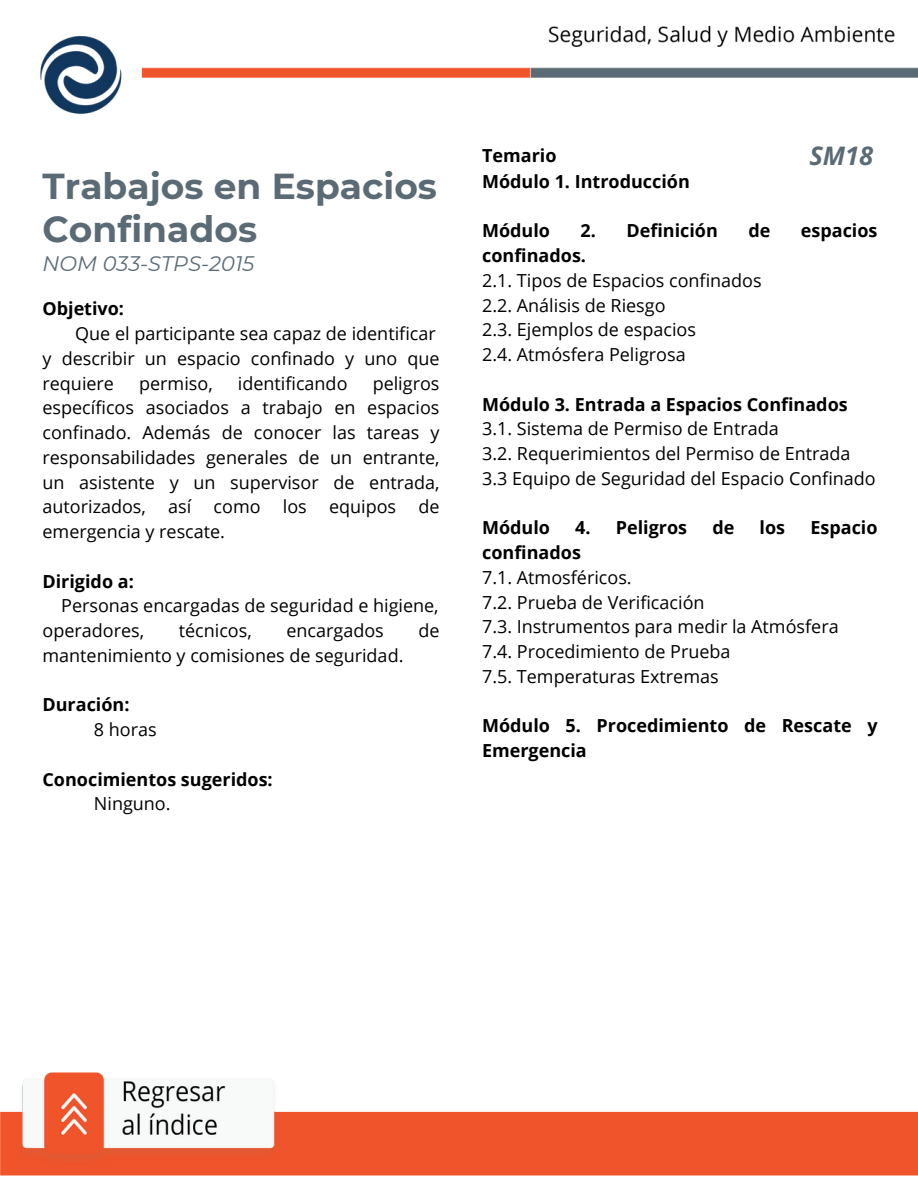
<style>
.page{position:relative;width:918px;height:1188px;background:#fff}
.page>*{position:absolute;margin:0;border:0;box-sizing:border-box;transform-origin:0 0}
.t1{font:700 36px/42.8px "Montserrat";color:#5b6b75}
.t2{font:italic 700 25.5px "Open Sans";color:#5b6b75}
.t3{font:italic 21px "Montserrat";color:#5b6b75}
.t4{font:18px/24.8px "Open Sans";color:#000}
.t5{font:700 18px/24.8px "Open Sans";color:#000}
</style>
<div class="page">
<img style="left:0;top:25px;width:918px;height:1151px">
<h1 class="t1" style="left:43px;top:165px;width:396px">Trabajos en Espacios<br>Confinados</h1>
<p class="t3" style="left:43px;top:251px;width:214px">NOM 033-STPS-2015</p>
<p class="t5" style="left:43px;top:296px;width:83px">Objetivo:</p>
<p class="t4" style="left:43px;top:321px;width:399px;text-indent:33px">Que el participante sea capaz de identificar y describir un espacio confinado y uno que requiere</p>
<p class="t4" style="left:139px;top:370px;width:75px">permiso,</p>
<p class="t4" style="left:238px;top:370px;width:111px">identificando</p>
<p class="t4" style="left:43px;top:370px;width:399px;text-align:justify;text-indent:330px">peligros específicos asociados a trabajo en espacios confinado. Además de conocer las tareas y responsabilidades generales de un entrante, un asistente y un supervisor de entrada, autorizados, así como los equipos de emergencia y rescate.</p>
<p class="t5" style="left:43px;top:568px;width:93px">Dirigido a:</p>
<p class="t4" style="left:43px;top:593px;width:398px;text-indent:19px">Personas encargadas de seguridad e higiene, operadores,</p>
<p class="t4" style="left:179px;top:618px;width:75px">técnicos,</p>
<p class="t4" style="left:286px;top:618px;width:99px">encargados</p>
<p class="t4" style="left:418px;top:618px;width:23px">de</p>
<p class="t4" style="left:43px;top:642px;width:362px">mantenimiento y comisiones de seguridad.</p>
<p class="t5" style="left:43px;top:692px;width:89px">Duración:</p>
<p class="t4" style="left:94px;top:717px;width:64px">8 horas</p>
<p class="t5" style="left:43px;top:766px;width:232px">Conocimientos sugeridos:</p>
<p class="t4" style="left:94px;top:791px;width:78px">Ninguno.</p>
<p class="t5" style="left:482px;top:143px;width:76px">Temario</p>
<h2 class="t2" style="left:809px;top:138px;width:65px">SM18</h2>
<p class="t5" style="left:482px;top:168px;width:209px">Módulo 1. Introducción</p>
<p class="t5" style="left:482px;top:218px;width:69px">Módulo</p>
<p class="t5" style="left:581px;top:218px;width:139px">2. Definición</p>
<p class="t5" style="left:748px;top:218px;width:23px">de</p>
<p class="t5" style="left:801px;top:218px;width:78px">espacios</p>
<p class="t5" style="left:482px;top:243px;width:105px">confinados.</p>
<p class="t4" style="left:482px;top:267px;width:281px">2.1. Tipos de Espacios confinados<br>2.2. Análisis de Riesgo<br>2.3. Ejemplos de espacios<br>2.4. Atmósfera Peligrosa</p>
<p class="t5" style="left:482px;top:391px;width:367px">Módulo 3. Entrada a Espacios Confinados</p>
<p class="t4" style="left:482px;top:416px;width:395px">3.1. Sistema de Permiso de Entrada<br>3.2. Requerimientos del Permiso de Entrada<br>3.3 Equipo de Seguridad del Espacio Confinado</p>
<p class="t5" style="left:482px;top:515px;width:69px">Módulo</p>
<p class="t5" style="left:575px;top:515px;width:113px">4. Peligros</p>
<p class="t5" style="left:712px;top:515px;width:23px">de</p>
<p class="t5" style="left:760px;top:515px;width:27px">los</p>
<p class="t5" style="left:810px;top:515px;width:69px">Espacio</p>
<p class="t5" style="left:482px;top:540px;width:100px">confinados</p>
<p class="t4" style="left:482px;top:564px;width:358px">7.1. Atmosféricos.<br>7.2. Prueba de Verificación<br>7.3. Instrumentos para medir la Atmósfera<br>7.4. Procedimiento de Prueba<br>7.5. Temperaturas Extremas</p>
<p class="t5" style="left:482px;top:713px;width:397px">Módulo 5. Procedimiento de Rescate y<br>Emergencia</p>
</div>
